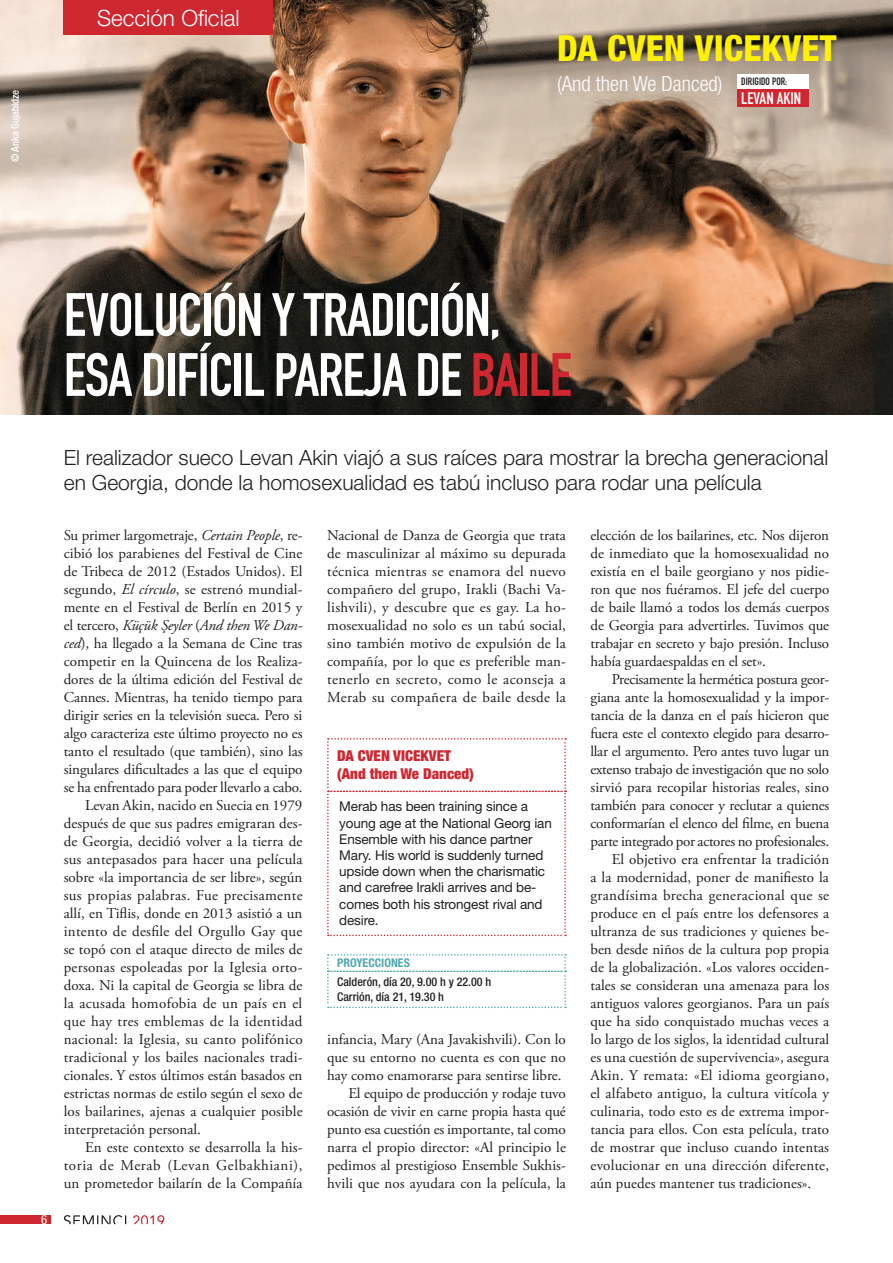
<style>
.page{position:relative;width:893px;height:1263px;background:#fff}
.page>*{position:absolute;margin:0;border:0;box-sizing:border-box;transform-origin:0 0}
.t1{font:60px/60px "DIN Engschrift Std";letter-spacing:-.02em;color:#fff}
.t2{font:800 condensed 36px "Helvetica Neue LT Std";color:#fff101}
.t3{font:300 22.5px "Helvetica Neue LT Std";color:#fff}
.t4{font:300 21px/25.2px "Helvetica Neue LT Std";color:#231f20}
.t5{font:300 condensed 21px "Helvetica Neue LT Std";color:#fff}
.t6{font:16.5px "DIN Engschrift Std";color:#fff}
.t7{font:15px/18px "Adobe Garamond Pro";color:#231f20;text-align:justify}
.t8{font:15px "Adobe Garamond Pro";letter-spacing:-.02em;color:#231f20}
.t9{font:15px "Adobe Garamond Pro";letter-spacing:.02em;color:#231f20}
.t10{font:italic 15px "Adobe Garamond Pro";letter-spacing:-.01em;color:#231f20}
.t11{font:15px "Adobe Garamond Pro";letter-spacing:.025em;color:#231f20}
.t12{font:15px "Adobe Garamond Pro";letter-spacing:.04em;color:#231f20}
.t13{font:900 condensed 15px/18px "Helvetica Neue LT Std";color:#cf2730}
.t14{font:13.5px/16.2px "Helvetica Neue LT Std";letter-spacing:-.01em;color:#231f20}
.t15{font:condensed 12.75px "Helvetica Neue LT Std";color:#fff}
.t16{font:500 condensed 12px/14.4px "Helvetica Neue LT Std";color:#231f20}
.t17{font:700 condensed 12px "Helvetica Neue LT Std";color:#52a8af}
.t18{font:500 condensed 10.5px "Helvetica Neue LT Std";color:#fff}
.t19{font:10.5px "DIN Engschrift Std";color:#231f20}
.s1{color:#cf2730}
.s2{font-style:italic}
.s3{font-style:normal}
</style>
<div class="page">
<div style="left:0;top:1215px;width:50px;height:9px;background:#cf2730"></div>
<svg style="left:64px;top:1215px;width:62px;height:9px"></svg>
<svg style="left:133px;top:1215px;width:31px;height:9px"></svg>
<img style="left:0;top:0;width:893px;height:414px">
<svg style="left:327px;top:738px;width:239px;height:198px"></svg>
<svg style="left:327px;top:954px;width:239px;height:54px"></svg>
<div style="left:64px;top:0;width:209px;height:35px;background:#cf2730"></div>
<div style="left:737px;top:75px;width:71px;height:14px;background:#fff"></div>
<div style="left:737px;top:89px;width:71px;height:18px;background:#cf2730"></div>
<p class="t18" style="left:9px;top:162px;width:74px;rotate:-90deg">© Anka Gujabidze</p>
<h3 class="t3" style="left:97px;top:4px;width:144px">Sección Oficial</h3>
<h2 class="t2" style="left:557px;top:25px;width:281px">DA CVEN VICEKVET</h2>
<h3 class="t5" style="left:557px;top:71px;width:167px">(And then We Danced)</h3>
<p class="t19" style="left:741px;top:76px;width:47px">DIRIGIDO POR:</p>
<p class="t6" style="left:741px;top:88px;width:61px">LEVAN AKIN</p>
<h1 class="t1" style="left:64px;top:285px;width:509px">EVOLUCIÓN Y TRADICIÓN,<br>ESA DIFÍCIL PAREJA DE <span class="s1">BAILE</span></h1>
<p class="t15" style="left:41px;top:1212px;width:8px">6</p>
<h3 class="t4" style="left:64px;top:444px;width:766px">El realizador sueco Levan Akin viajó a sus raíces para mostrar la brecha generacional en Georgia, donde la homosexualidad es tabú incluso para rodar una película</h3>
<p class="t7" style="left:64px;top:527px;width:240px">Su primer largometraje, <span class="s2">Certain People</span>, re-</p>
<p class="t7" style="left:64px;top:545px;width:240px">cibió los parabienes del Festival de Cine</p>
<p class="t7" style="left:64px;top:563px;width:240px">de Tribeca de 2012 (Estados Unidos). El</p>
<p class="t7" style="left:64px;top:581px;width:240px">segundo, <span class="s2">El círculo</span>, se estrenó mundial-</p>
<p class="t7" style="left:64px;top:599px;width:240px">mente en el Festival de Berlín en 2015 y</p>
<p class="t10" style="left:64px;top:616px;width:240px"><span class="s3">el tercero,</span> Küçük Şeyler <span class="s3">(</span>And then We Dan-</p>
<p class="t7" style="left:64px;top:635px;width:240px"><span class="s2">ced</span>), ha llegado a la Semana de Cine tras</p>
<p class="t7" style="left:64px;top:653px;width:240px">competir en la Quincena de los Realiza-</p>
<p class="t7" style="left:64px;top:671px;width:240px">dores de la última edición del Festival de</p>
<p class="t7" style="left:64px;top:689px;width:240px">Cannes. Mientras, ha tenido tiempo para</p>
<p class="t7" style="left:64px;top:707px;width:240px">dirigir series en la televisión sueca. Pero si</p>
<p class="t7" style="left:64px;top:725px;width:240px">algo caracteriza este último proyecto no es</p>
<p class="t7" style="left:64px;top:743px;width:240px">tanto el resultado (que también), sino las</p>
<p class="t7" style="left:64px;top:761px;width:240px">singulares dificultades a las que el equipo</p>
<p class="t7" style="left:64px;top:779px;width:240px">se ha enfrentado para poder llevarlo a cabo.</p>
<p class="t7" style="left:85px;top:797px;width:219px">Levan Akin, nacido en Suecia en 1979</p>
<p class="t7" style="left:64px;top:815px;width:240px">después de que sus padres emigraran des-</p>
<p class="t7" style="left:64px;top:833px;width:240px">de Georgia, decidió volver a la tierra de</p>
<p class="t7" style="left:64px;top:851px;width:240px">sus antepasados para hacer una película</p>
<p class="t7" style="left:64px;top:869px;width:240px">sobre «la importancia de ser libre», según</p>
<p class="t9" style="left:64px;top:886px;width:240px">sus propias palabras. Fue precisamente</p>
<p class="t7" style="left:64px;top:905px;width:240px">allí, en Tiflis, donde en 2013 asistió a un</p>
<p class="t7" style="left:64px;top:923px;width:240px">intento de desfile del Orgullo Gay que</p>
<p class="t7" style="left:64px;top:941px;width:240px">se topó con el ataque directo de miles de</p>
<p class="t7" style="left:64px;top:959px;width:240px">personas espoleadas por la Iglesia orto-</p>
<p class="t7" style="left:64px;top:977px;width:240px">doxa. Ni la capital de Georgia se libra de</p>
<p class="t9" style="left:64px;top:994px;width:240px">la acusada homofobia de un país en el</p>
<p class="t9" style="left:64px;top:1012px;width:240px">que hay tres emblemas de la identidad</p>
<p class="t7" style="left:64px;top:1031px;width:240px">nacional: la Iglesia, su canto polifónico</p>
<p class="t7" style="left:64px;top:1049px;width:240px">tradicional y los bailes nacionales tradi-</p>
<p class="t7" style="left:64px;top:1067px;width:240px">cionales. Y estos últimos están basados en</p>
<p class="t7" style="left:64px;top:1085px;width:240px">estrictas normas de estilo según el sexo de</p>
<p class="t7" style="left:64px;top:1103px;width:240px">los bailarines, ajenas a cualquier posible</p>
<p class="t7" style="left:64px;top:1121px;width:139px">interpretación personal.</p>
<p class="t7" style="left:85px;top:1139px;width:219px">En este contexto se desarrolla la his-</p>
<p class="t12" style="left:64px;top:1156px;width:240px">toria de Merab (Levan Gelbakhiani),</p>
<p class="t7" style="left:64px;top:1175px;width:240px">un prometedor bailarín de la Compañía</p>
<p class="t7" style="left:327px;top:527px;width:240px">Nacional de Danza de Georgia que trata de masculinizar al máximo su depurada técnica mientras se enamora del nuevo compañero del grupo, Irakli (Bachi Va&shy;lishvili), y descubre que es gay. La ho&shy;mosexualidad no solo es un tabú social, sino también motivo de expulsión de la compañía, por lo que es preferible man&shy;tenerlo en secreto, como le aconseja a Merab su compañera de baile desde la</p>
<p class="t13" style="left:337px;top:747px;width:138px">DA CVEN VICEKVET (And then We Danced)</p>
<p class="t14" style="left:339px;top:798px;width:214px">Merab has been training since a young age at the National Georg ian<br>Ensemble with his dance partner<br>Mary. His world is suddenly turned upside down when the charismatic and carefree Irakli arrives and be&shy;comes both his strongest rival and desire.</p>
<p class="t17" style="left:337px;top:956px;width:74px">PROYECCIONES</p>
<p class="t16" style="left:337px;top:975px;width:156px">Calderón, día 20, 9.00 h y 22.00 h<br>Carrión, día 21, 19.30 h</p>
<p class="t7" style="left:327px;top:1031px;width:240px;text-align:right">infancia, Mary (Ana Javakishvili). Con lo que su entorno no cuenta es con que no hay como enamorarse para sentirse libre.<br>El equipo de producción y rodaje tuvo ocasión de vivir en carne propia hasta qué punto esa cuestión es importante, tal como narra el propio director: «Al principio le pedimos al prestigioso Ensemble Sukhis&shy;hvili que nos ayudara con la película, la</p>
<p class="t7" style="left:590px;top:527px;width:240px">elección de los bailarines, etc. Nos dijeron de inmediato que la homosexualidad no existía en el baile georgiano y nos pidie&shy;ron que nos fuéramos. El jefe del cuerpo de baile llamó a todos los demás cuerpos de Georgia para advertirles. Tuvimos que trabajar en secreto y bajo presión. Incluso había guardaespaldas en el set».</p>
<p class="t8" style="left:612px;top:670px;width:219px">Precisamente la hermética postura geor-</p>
<p class="t7" style="left:590px;top:689px;width:240px">giana ante la homosexualidad y la impor-</p>
<p class="t7" style="left:590px;top:707px;width:240px">tancia de la danza en el país hicieron que</p>
<p class="t8" style="left:590px;top:724px;width:240px">fuera este el contexto elegido para desarro-</p>
<p class="t8" style="left:590px;top:742px;width:240px">llar el argumento. Pero antes tuvo lugar un</p>
<p class="t8" style="left:590px;top:760px;width:240px">extenso trabajo de investigación que no solo</p>
<p class="t7" style="left:590px;top:779px;width:240px">sirvió para recopilar historias reales, sino</p>
<p class="t7" style="left:590px;top:797px;width:240px">también para conocer y reclutar a quienes</p>
<p class="t8" style="left:590px;top:814px;width:240px">conformarían el elenco del filme, en buena</p>
<p class="t8" style="left:590px;top:832px;width:240px">parte integrado por actores no profesionales.</p>
<p class="t7" style="left:612px;top:851px;width:219px">El objetivo era enfrentar la tradición</p>
<p class="t7" style="left:590px;top:869px;width:240px">a la modernidad, poner de manifiesto la</p>
<p class="t11" style="left:590px;top:886px;width:240px">grandísima brecha generacional que se</p>
<p class="t7" style="left:590px;top:905px;width:240px">produce en el país entre los defensores a</p>
<p class="t7" style="left:590px;top:923px;width:240px">ultranza de sus tradiciones y quienes be-</p>
<p class="t7" style="left:590px;top:941px;width:240px">ben desde niños de la cultura pop propia</p>
<p class="t7" style="left:590px;top:959px;width:240px">de la globalización. «Los valores occiden-</p>
<p class="t7" style="left:590px;top:977px;width:240px">tales se consideran una amenaza para los</p>
<p class="t7" style="left:590px;top:995px;width:240px">antiguos valores georgianos. Para un país</p>
<p class="t7" style="left:590px;top:1013px;width:240px">que ha sido conquistado muchas veces a</p>
<p class="t7" style="left:590px;top:1031px;width:240px">lo largo de los siglos, la identidad cultural</p>
<p class="t7" style="left:590px;top:1049px;width:240px">es una cuestión de supervivencia», asegura</p>
<p class="t9" style="left:590px;top:1066px;width:240px">Akin. Y remata: «El idioma georgiano,</p>
<p class="t7" style="left:590px;top:1085px;width:240px">el alfabeto antiguo, la cultura vitícola y</p>
<p class="t7" style="left:590px;top:1103px;width:240px">culinaria, todo esto es de extrema impor-</p>
<p class="t7" style="left:590px;top:1121px;width:240px">tancia para ellos. Con esta película, trato</p>
<p class="t7" style="left:590px;top:1139px;width:240px">de mostrar que incluso cuando intentas</p>
<p class="t7" style="left:590px;top:1157px;width:240px">evolucionar en una dirección diferente,</p>
<p class="t7" style="left:590px;top:1175px;width:222px">aún puedes mantener tus tradiciones».</p>
</div>
